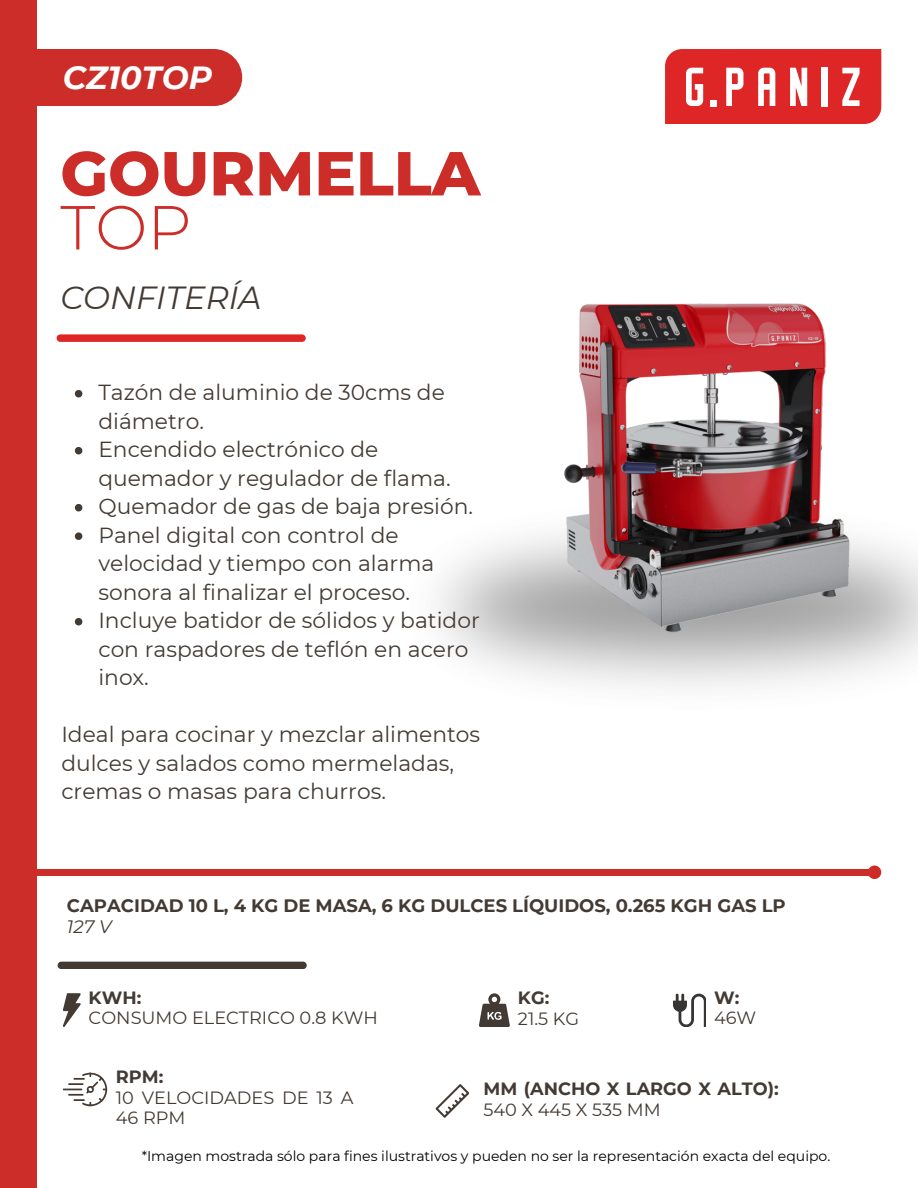
<style>
.page{position:relative;width:918px;height:1188px;background:#fff}
.page>*{position:absolute;margin:0;border:0;box-sizing:border-box;transform-origin:0 0}
.t1{font:800 62px/54px "Montserrat";color:#cc2d28}
.t2{font:italic 32px "Montserrat";color:#433a34}
.t3{font:italic 700 32px "Montserrat";color:#fff}
.t4{font:21.8px/28.4px "Montserrat";color:#433a34}
.t5{font:700 18px/21px "Montserrat";color:#433a34}
.t6{font:17.8px/20.6px "Montserrat";color:#433a34}
.t7{font:700 17.8px/20.6px "Montserrat";color:#433a34}
.t8{font:14px "Montserrat";color:#000}
.s1{font-weight:300}
.s2{font-weight:400;font-style:italic}
.s3{font-weight:700}
.s4{font-weight:400}
</style>
<div class="page">
<div style="left:37px;top:49px;width:205px;height:57px;background:#cc2d28"></div>
<div style="left:0;top:0;width:37px;height:1188px;background:#cc2d28"></div>
<div style="left:28px;top:869px;width:847px;height:6px;background:#cc2d28"></div>
<div style="left:868px;top:866px;width:13px;height:13px;background:#cc2d28;border-radius:50%"></div>
<div style="left:57px;top:334px;width:249px;height:8px;background:#df2626;border-radius:4px"></div>
<div style="left:58px;top:962px;width:249px;height:7px;background:#433a34;border-radius:4px"></div>
<svg style="left:63px;top:1073px;width:44px;height:33px"></svg>
<svg style="left:435px;top:1084px;width:34px;height:34px"></svg>
<svg style="left:665px;top:49px;width:216px;height:75px;background:#e34747"></svg>
<svg style="left:63px;top:993px;width:18px;height:34px"></svg>
<svg style="left:479px;top:993px;width:31px;height:34px"></svg>
<img style="left:551px;top:303px;width:312px;height:332px">
<svg style="left:75px;top:390px;width:7px;height:7px"></svg>
<svg style="left:75px;top:447px;width:7px;height:7px"></svg>
<svg style="left:75px;top:504px;width:7px;height:7px"></svg>
<svg style="left:75px;top:532px;width:7px;height:8px"></svg>
<svg style="left:75px;top:618px;width:7px;height:7px"></svg>
<svg style="left:673px;top:994px;width:33px;height:33px"></svg>
<h5 class="t3" style="left:63px;top:58px;width:151px">CZ10TOP</h5>
<p class="t1" style="left:60px;top:146px;width:421px">GOURMELLA<br><span class="s1">TOP</span></p>
<h5 class="t2" style="left:60px;top:278px;width:202px">CONFITERÍA</h5>
<h3 class="t4" style="left:98px;top:378px;width:348px">Tazón de aluminio de 30cms de diámetro.</h3>
<p class="t4" style="left:98px;top:435px;width:354px">Encendido electrónico de quemador y regulador de flama.</p>
<p class="t4" style="left:98px;top:492px;width:376px">Quemador de gas de baja presión.</p>
<p class="t4" style="left:98px;top:521px;width:337px">Panel digital con control de velocidad y tiempo con alarma sonora al finalizar el proceso.</p>
<p class="t4" style="left:98px;top:606px;width:383px">Incluye batidor de sólidos y batidor con raspadores de teflón en acero inox.</p>
<p class="t4" style="left:61px;top:720px;width:420px">Ideal para cocinar y mezclar alimentos dulces y salados como mermeladas, cremas o masas para churros.</p>
<h1 class="t5" style="left:67px;top:895px;width:720px">CAPACIDAD 10 L, 4 KG DE MASA, 6 KG DULCES LÍQUIDOS, 0.265 KGH GAS LP<br><span class="s2">127 V</span></h1>
<p class="t6" style="left:89px;top:987px;width:291px"><span class="s3">KWH:<br></span>CONSUMO ELECTRICO 0.8 KWH</p>
<h5 class="t6" style="left:518px;top:987px;width:63px"><span class="s3">KG:<br></span>21.5 KG</h5>
<h5 class="t6" style="left:714px;top:987px;width:44px"><span class="s3">W:<br></span>46W</h5>
<h4 class="t6" style="left:116px;top:1066px;width:239px"><span class="s3">RPM:<br></span>10 VELOCIDADES DE 13 A<br>46 RPM</h4>
<h5 class="t7" style="left:483px;top:1079px;width:297px">MM (ANCHO X LARGO X ALTO):<br><span class="s4">540 X 445 X 535 MM</span></h5>
<h5 class="t8" style="left:142px;top:1148px;width:690px">*Imagen mostrada sólo para fines ilustrativos y pueden no ser la representación exacta del equipo.</h5>
</div>
